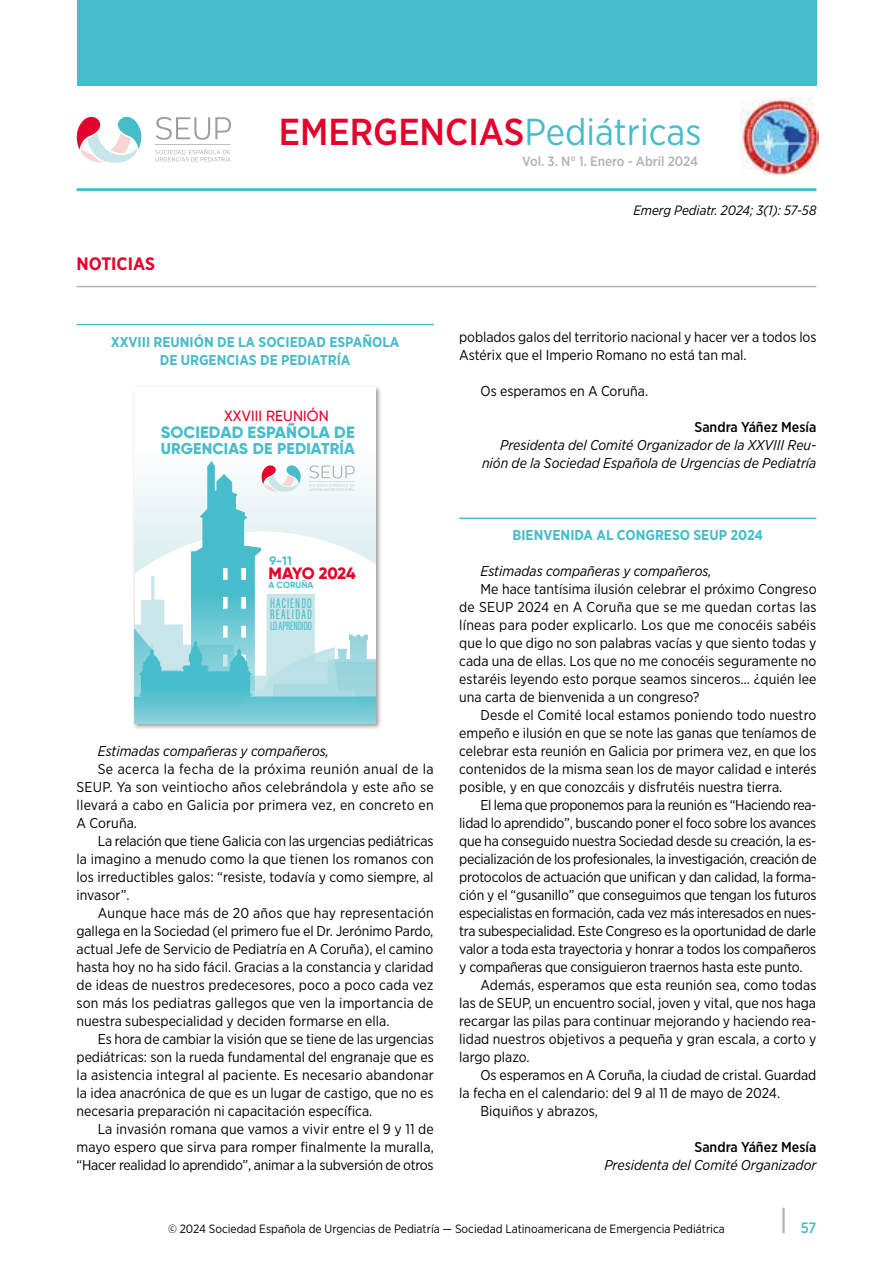
<style>
.page{position:relative;width:893px;height:1263px;background:#fff}
.page>*{position:absolute;margin:0;border:0;box-sizing:border-box;transform-origin:0 0}
.t1{font:500 37.5px "Gotham Narrow";color:#e4032c}
.t2{font:700 18px "Gotham Narrow";color:#e4032c}
.t3{font:800 16.5px "Gilroy";letter-spacing:-.015em;color:#e4032c}
.t4{font:800 16.35px "Gilroy";letter-spacing:.01em;color:#47bcca}
.t5{font:800 15.75px "Gilroy";letter-spacing:.01em;color:#47bcca}
.t6{font:500 15px "Gotham Narrow";color:#47bcca}
.t7{font:500 14.7px "Gilroy";letter-spacing:.01em;color:#e4032c}
.t8{font:14.25px/18px "Gotham Narrow";letter-spacing:-.01em;color:#000;text-align:justify}
.t9{font:italic 14.25px/18px "Gotham Narrow";color:#000;text-align:right}
.t10{font:700 14.25px/18px "Gotham Narrow";color:#47bcca;text-align:center}
.t11{font:14.25px "Gotham Narrow";letter-spacing:.01em;color:#000}
.t12{font:500 14.25px "Gotham Narrow";color:#000}
.t13{font:14.25px/11.4px "Acumin Variable Concept";letter-spacing:.09em;color:#47bcca;scale:.91 1}
.t14{font:italic 13.5px "Gotham Narrow";color:#000}
.t15{font:500 13.5px "Gotham Narrow";color:#b3b2b2}
.t16{font:12.6px "Acumin Variable Concept";letter-spacing:-.005em;color:#47bcca;scale:.91 1}
.t17{font:700 12.3px "Gilroy";color:#47bcca}
.t18{font:12px "Gotham Narrow";color:#000}
.t19{font:700 8.85px "Gilroy";letter-spacing:.01em;color:#47bcca}
.s1{font-weight:400;color:#47bcca}
</style>
<div class="page">
<hr style="left:782px;top:1208px;width:3px;height:25px;background:#b3b2b2">
<hr style="left:77px;top:188px;width:739px;height:3px;background:#47bcca">
<img style="left:741px;top:98px;width:78px;height:77px">
<svg style="left:77px;top:116px;width:64px;height:47px"></svg>
<svg style="left:155px;top:117px;width:76px;height:45px"></svg>
<div style="left:77px;top:0;width:739px;height:85px;background:#47bcca"></div>
<hr style="left:77px;top:286px;width:739px;height:1px;background:#b3b2b2">
<hr style="left:77px;top:324px;width:357px;height:1px;background:#47bcca">
<div style="left:132px;top:385px;width:250px;height:345px;background:#000;opacity:.4"></div>
<svg style="left:134px;top:388px;width:242px;height:73px"></svg>
<svg style="left:134px;top:461px;width:242px;height:70px"></svg>
<svg style="left:134px;top:531px;width:242px;height:193px"></svg>
<hr style="left:459px;top:518px;width:357px;height:1px;background:#47bcca">
<h1 class="t1" style="left:279px;top:108px;width:424px">EMERGENCIAS<span class="s1">Pediátricas</span></h1>
<p class="t15" style="left:522px;top:153px;width:178px">Vol. 3. N° 1. Enero - Abril 2024</p>
<p class="t2" style="left:77px;top:252px;width:80px">NOTICIAS</p>
<p class="t10" style="left:111px;top:332px;width:290px">XXVIII REUNIÓN DE LA SOCIEDAD ESPAÑOLA<br>DE URGENCIAS DE PEDIATRÍA</p>
<p class="t7" style="left:224px;top:407px;width:106px">XXVIII REUNIÓN</p>
<p class="t4" style="left:161px;top:422px;width:195px">SOCIEDAD ESPAÑOLA DE</p>
<p class="t5" style="left:161px;top:438px;width:195px">URGENCIAS DE PEDIATRÍA</p>
<p class="t17" style="left:269px;top:553px;width:24px">9-11</p>
<p class="t3" style="left:268px;top:563px;width:89px">MAYO 2024</p>
<p class="t19" style="left:268px;top:579px;width:47px">A CORUÑA</p>
<p class="t13" style="left:270px;top:597px;width:48px">HACIENDO<br>REALIDAD</p>
<p class="t16" style="left:270px;top:617px;width:48px">LO APRENDIDO</p>
<p class="t9" style="left:98px;top:742px;width:233px">Estimadas compañeras y compañeros,</p>
<p class="t8" style="left:77px;top:760px;width:359px;text-indent:21px">Se acerca la fecha de la próxima reunión anual de la SEUP. Ya son veintiocho años celebrándola y este año se llevará a cabo en Galicia por primera vez, en concreto en A Coruña.</p>
<p class="t8" style="left:77px;top:832px;width:359px;text-indent:21px">La relación que tiene Galicia con las urgencias pediátricas la imagino a menudo como la que tienen los romanos con los irreductibles galos: “resiste, todavía y como siempre, al invasor”.</p>
<p class="t8" style="left:77px;top:904px;width:359px;text-indent:21px">Aunque hace más de 20 años que hay representación gallega en la Sociedad (el primero fue el Dr. Jerónimo Pardo, actual Jefe de Servicio de Pediatría en A Coruña), el camino hasta hoy no ha sido fácil. Gracias a la constancia y claridad de ideas de nuestros predecesores, poco a poco cada vez son más los pediatras gallegos que ven la importancia de nuestra subespecialidad y deciden formarse en ella.</p>
<p class="t8" style="left:77px;top:1030px;width:359px;text-indent:21px">Es hora de cambiar la visión que se tiene de las urgencias pediátricas: son la rueda fundamental del engranaje que es la asistencia integral al paciente. Es necesario abandonar la idea anacrónica de que es un lugar de castigo, que no es necesaria preparación ni capacitación específica.</p>
<p class="t8" style="left:77px;top:1120px;width:359px;text-indent:21px">La invasión romana que vamos a vivir entre el 9 y 11 de mayo espero que sirva para romper finalmente la muralla, “Hacer realidad lo aprendido”, animar a la subversión de otros</p>
<p class="t14" style="left:633px;top:202px;width:185px">Emerg Pediatr. 2024; 3(1): 57-58</p>
<p class="t8" style="left:459px;top:328px;width:359px">poblados galos del territorio nacional y hacer ver a todos los<br>Astérix que el Imperio Romano no está tan mal.</p>
<p class="t8" style="left:480px;top:382px;width:169px">Os esperamos en A Coruña.</p>
<p class="t12" style="left:694px;top:418px;width:123px">Sandra Yáñez Mesía</p>
<p class="t9" style="left:482px;top:436px;width:336px">Presidenta del Comité Organizador de la XXVIII Reu&shy;nión de la Sociedad Española de Urgencias de Pediatría</p>
<p class="t10" style="left:512px;top:526px;width:252px">BIENVENIDA AL CONGRESO SEUP 2024</p>
<p class="t9" style="left:480px;top:562px;width:233px">Estimadas compañeras y compañeros,</p>
<p class="t8" style="left:459px;top:580px;width:359px;text-indent:21px">Me hace tantísima ilusión celebrar el próximo Congreso de SEUP 2024 en A Coruña que se me quedan cortas las líneas para poder explicarlo. Los que me conocéis sabéis que lo que digo no son palabras vacías y que siento todas y cada una de ellas. Los que no me conocéis seguramente no estaréis leyendo esto porque seamos sinceros… ¿quién lee una carta de bienvenida a un congreso?</p>
<p class="t8" style="left:459px;top:706px;width:359px;text-indent:21px">Desde el Comité local estamos poniendo todo nuestro empeño e ilusión en que se note las ganas que teníamos de celebrar esta reunión en Galicia por primera vez, en que los contenidos de la misma sean los de mayor calidad e interés posible, y en que conozcáis y disfrutéis nuestra tierra.</p>
<p class="t8" style="left:480px;top:796px;width:338px">El lema que proponemos para la reunión es “Haciendo rea-</p>
<p class="t8" style="left:459px;top:814px;width:359px">lidad lo aprendido”, buscando poner el foco sobre los avances</p>
<p class="t8" style="left:459px;top:832px;width:359px">que ha conseguido nuestra Sociedad desde su creación, la es-</p>
<p class="t8" style="left:459px;top:850px;width:359px">pecialización de los profesionales, la investigación, creación de</p>
<p class="t8" style="left:459px;top:868px;width:359px">protocolos de actuación que unifican y dan calidad, la forma-</p>
<p class="t8" style="left:459px;top:886px;width:359px">ción y el “gusanillo” que conseguimos que tengan los futuros</p>
<p class="t8" style="left:459px;top:904px;width:359px">especialistas en formación, cada vez más interesados en nues-</p>
<p class="t8" style="left:459px;top:922px;width:358px">tra subespecialidad. Este Congreso es la oportunidad de darle</p>
<p class="t8" style="left:459px;top:940px;width:359px">valor a toda esta trayectoria y honrar a todos los compañeros</p>
<p class="t8" style="left:459px;top:958px;width:345px">y compañeras que consiguieron traernos hasta este punto.</p>
<p class="t11" style="left:480px;top:976px;width:337px">Además, esperamos que esta reunión sea, como todas</p>
<p class="t8" style="left:459px;top:994px;width:358px">las de SEUP, un encuentro social, joven y vital, que nos haga</p>
<p class="t8" style="left:459px;top:1012px;width:359px">recargar las pilas para continuar mejorando y haciendo rea-</p>
<p class="t8" style="left:459px;top:1030px;width:359px">lidad nuestros objetivos a pequeña y gran escala, a corto y</p>
<p class="t8" style="left:459px;top:1048px;width:72px">largo plazo.</p>
<p class="t8" style="left:480px;top:1066px;width:337px">Os esperamos en A Coruña, la ciudad de cristal. Guardad</p>
<p class="t8" style="left:459px;top:1084px;width:322px">la fecha en el calendario: del 9 al 11 de mayo de 2024.</p>
<p class="t8" style="left:480px;top:1102px;width:119px">Biquiños y abrazos,</p>
<p class="t12" style="left:694px;top:1138px;width:123px">Sandra Yáñez Mesía</p>
<p class="t9" style="left:604px;top:1156px;width:214px">Presidenta del Comité Organizador</p>
<p class="t18" style="left:168px;top:1221px;width:558px">© 2024 Sociedad Española de Urgencias de Pediatría — Sociedad Latinoamericana de Emergencia Pediátrica</p>
<p class="t6" style="left:801px;top:1218px;width:17px">57</p>
</div>
